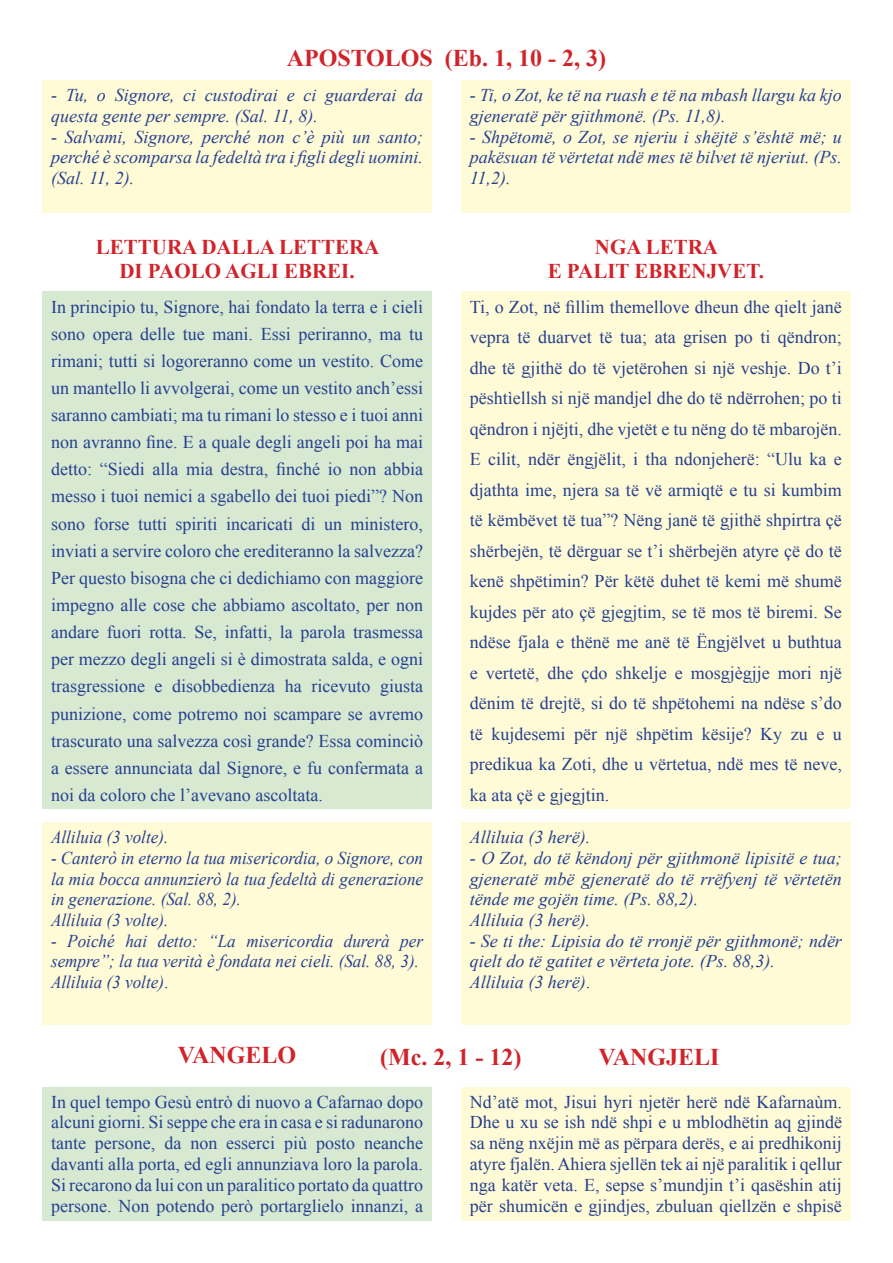
<style>
.page{position:relative;width:893px;height:1263px;background:#fff}
.page>*{position:absolute;margin:0;border:0;box-sizing:border-box;transform-origin:0 0}
.Normale{font:700 24px "Times New Roman";color:#d1232a}
.Body_Text_2{font:700 21px "Times New Roman";color:#d1232a}
.t1{font:18px/27.2px "Times New Roman";color:#253f8e;text-align:justify}
.Body_Text{font:italic 18px/20.7px "Times New Roman";color:#253f8e;text-align:justify}
.Body_Text-2{font:italic 18px/20.7px "Times New Roman";color:#253f8e;text-align:justify;scale:.95 1}
.s1{font-style:normal}
</style>
<div class="page">
<div style="left:43px;top:822px;width:389px;height:203px;background:#fffbd6"></div>
<div style="left:461px;top:822px;width:389px;height:203px;background:#fffbd6"></div>
<div style="left:43px;top:292px;width:389px;height:517px;background:#d8e9d2"></div>
<div style="left:461px;top:292px;width:389px;height:517px;background:#fffbd6"></div>
<div style="left:43px;top:1086px;width:389px;height:134px;background:#d8e9d2"></div>
<div style="left:461px;top:1086px;width:389px;height:134px;background:#fffbd6"></div>
<div style="left:461px;top:80px;width:389px;height:133px;background:#fffbd6"></div>
<div style="left:43px;top:80px;width:389px;height:133px;background:#fffbd6"></div>
<p class="Normale" style="left:287px;top:41px;width:321px">APOSTOLOS (Eb. 1, 10 - 2, 3)</p>
<p class="Body_Text" style="left:470px;top:84px;width:374px">- Ti, o Zot, ke tё na ruash e tё na mbash llargu ka kjo gjeneratё pёr gjithmonё. (Ps. 11,8).</p>
<p class="Body_Text" style="left:470px;top:126px;width:374px">- Shpёtomё, o Zot, se njeriu i shёjtё s’ёshtë mё; u pakёsuan tё vёrtetat ndë mes të bilvet të njeriut. (Ps.<br>11,2).</p>
<p class="Body_Text" style="left:51px;top:84px;width:374px">- Tu, o Signore, ci custodirai e ci guarderai da questa gente per sempre. (Sal. 11, 8).</p>
<p class="Body_Text" style="left:51px;top:126px;width:374px">- Salvami, Signore, perché non c’è più un santo; perché è scomparsa la fedeltà tra i figli degli uomini. (Sal. 11, 2).</p>
<p class="Body_Text_2" style="left:595px;top:232px;width:125px">NGA LETRA</p>
<p class="Body_Text_2" style="left:548px;top:256px;width:218px">E PALIT EBRENJVET.</p>
<p class="Body_Text_2" style="left:96px;top:232px;width:285px">LETTURA DALLA LETTERA</p>
<p class="Body_Text_2" style="left:119px;top:256px;width:237px">DI PAOLO AGLI EBREI.</p>
<p class="t1" style="left:51px;top:293px;width:374px">In principio tu, Signore, hai fondato la terra e i cieli sono opera delle tue mani. Essi periranno, ma tu rimani; tutti si logoreranno come un vestito. Come un mantello li avvolgerai, come un vestito anch’essi saranno cambiati; ma tu rimani lo stesso e i tuoi anni non avranno fine. E a quale degli angeli poi ha mai detto: “Siedi alla mia destra, finché io non abbia messo i tuoi nemici a sgabello dei tuoi piedi”? Non sono forse tutti spiriti incaricati di un ministero, inviati a servire coloro che erediteranno la salvezza?<br>Per questo bisogna che ci dedichiamo con maggiore impegno alle cose che abbiamo ascoltato, per non andare fuori rotta. Se, infatti, la parola trasmessa per mezzo degli angeli si è dimostrata salda, e ogni trasgressione e disobbedienza ha ricevuto giusta punizione, come potremo noi scampare se avremo trascurato una salvezza così grande? Essa cominciò a essere annunciata dal Signore, e fu confermata a noi da coloro che l’avevano ascoltata.</p>
<p class="t1" style="left:470px;top:291px;width:374px;line-height:30.5px">Ti, o Zot, nё fillim themellove dheun dhe qielt janё vepra të duarvet tё tua; ata grisen po ti qёndron; dhe tё gjithё do tё vjetёrohen si njё veshje. Do t’i pёshtìellsh si njё mandjel dhe do tё ndёrrohen; po ti qёndron i njёjti, dhe vjetёt e tu nёng do tё mbarojën.<br>E cilit, ndёr ёngjëlit, i tha ndonjeherё: “Ulu ka e djathta ime, njera sa tё vё armiqtё e tu si kumbim të kёmbёvet tё tua”? Nёng janё tё gjithё shpirtra çё shёrbejёn, tё dёrguar se t’i shёrbejёn atyre çё do tё kenё shpёtimin? Pёr kёtё duhet tё kemi mё shumё kujdes pёr ato çё gjegjtim, se tё mos tё biremi. Se ndёse fjala e thёnё me anë të Ëngjëlvet u buthtua e vertetё, dhe çdo shkelje e mosgjègjje mori njё dёnim tё drejtё, si do tё shpёtohemi na ndёse s’do tё kujdesemi pёr njё shpёtim kёsije? Ky zu e u predikua ka Zoti, dhe u vёrtetua, ndё mes tё neve, ka ata çё e gjegjtin.</p>
<p class="Body_Text-2" style="left:51px;top:826px;width:125px">Alliluia (3 volte).</p>
<p class="Body_Text-2" style="left:51px;top:847px;width:393px">- Canterò in eterno la tua misericordia, o Signore, con la mia bocca annunzierò la tua fedeltà di generazione in generazione. (Sal. 88, 2).</p>
<p class="Body_Text-2" style="left:51px;top:909px;width:125px">Alliluia (3 volte).</p>
<p class="Body_Text-2" style="left:51px;top:930px;width:393px">- Poiché hai detto: “La misericordia durerà per sempre”; la tua verità è fondata nei cieli. (Sal. 88, 3).</p>
<p class="Body_Text-2" style="left:51px;top:971px;width:125px">Alliluia (3 volte)<span class="s1">.</span></p>
<p class="Body_Text" style="left:470px;top:826px;width:122px">Alliluia (3 herë).</p>
<p class="Body_Text" style="left:470px;top:847px;width:374px">- O Zot, do tё kёndonj pёr gjithmonё lipisitё e tua; gjeneratё mbё gjeneratё do tё rrëfyenj tё vёrtetёn tёnde me gojën time. (Ps. 88,2).</p>
<p class="Body_Text" style="left:470px;top:909px;width:122px">Alliluia (3 herë).</p>
<p class="Body_Text" style="left:470px;top:930px;width:374px">- Se ti the: Lipisia do tё rronjё pёr gjithmonё; ndёr qielt do tё gatitet e vёrteta jote. (Ps. 88,3).</p>
<p class="Body_Text" style="left:470px;top:971px;width:122px">Alliluia (3 herë)<span class="s1">.</span></p>
<p class="Normale" style="left:178px;top:1038px;width:120px">VANGELO</p>
<p class="Normale" style="left:380px;top:1040px;width:143px">(Mc. 2, 1 - 12)</p>
<p class="Normale" style="left:599px;top:1040px;width:122px">VANGJELI</p>
<p class="t1" style="left:51px;top:1091px;width:374px;line-height:20.9px">In quel tempo Gesù entrò di nuovo a Cafarnao dopo alcuni giorni. Si seppe che era in casa e si radunarono tante persone, da non esserci più posto neanche davanti alla porta, ed egli annunziava loro la parola.<br>Si recarono da lui con un paralitico portato da quattro persone. Non potendo però portarglielo innanzi, a</p>
<p class="t1" style="left:470px;top:1091px;width:374px;line-height:20.9px">Nd’atë mot, Jisui hyri njetër herë ndë Kafarnaùm.<br>Dhe u xu se ish ndë shpi e u mblodhëtin aq gjindë sa nëng nxëjin më as përpara derës, e ai predhikonij atyre fjalën. Ahiera sjellën tek ai një paralitik i qellur nga katër veta. E, sepse s’mundjin t’i qasëshin atij për shumicën e gjindjes, zbuluan qiellzën e shpisë</p>
</div>
